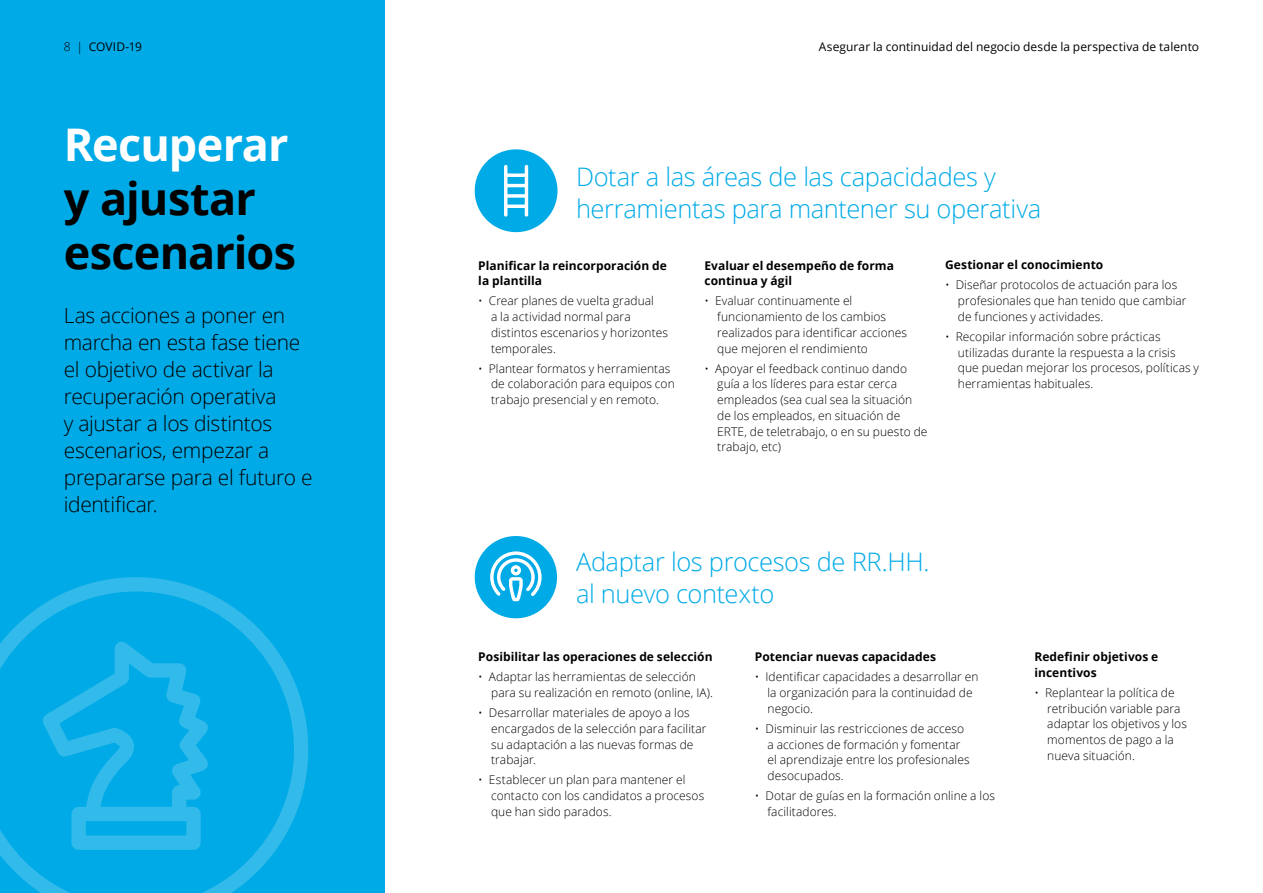
<style>
.page{position:relative;width:1263px;height:893px;background:#fff}
.page>*{position:absolute;margin:0;border:0;box-sizing:border-box;transform-origin:0 0}
.t1{font:700 45px/54px "Open Sans";letter-spacing:-.02em;color:#000}
.t2{font:700 45px "Open Sans";letter-spacing:-.025em;color:#fff}
.t3{font:300 25.5px/31.5px "Open Sans";letter-spacing:-.015em;color:#00aae7}
.t4{font:300 21px/27px "Open Sans";letter-spacing:-.015em;color:#000}
.t5{font:300 12px/15.8px "Open Sans";letter-spacing:.005em;color:#000}
.t6{font:700 12px/15.8px "Open Sans";letter-spacing:.005em;color:#000}
.t7{font:12px "Open Sans";letter-spacing:.005em;color:#000}
.s1{font-weight:300}
</style>
<div class="page">
<div style="left:0;top:0;width:385px;height:893px;background:#00aae7"></div>
<svg style="left:475px;top:536px;width:82px;height:82px"></svg>
<svg style="left:475px;top:149px;width:82px;height:83px"></svg>
<svg style="left:0;top:577px;width:308px;height:316px"></svg>
<p class="t7" style="left:64px;top:38px;width:80px"><span class="s1">8 |</span> COVID-19</p>
<p class="t7" style="left:819px;top:38px;width:382px">Asegurar la continuidad del negocio desde la perspectiva de talento</p>
<h1 class="t2" style="left:64px;top:113px;width:226px">Recuperar</h1>
<h1 class="t1" style="left:64px;top:170px;width:234px">y ajustar escenarios</h1>
<h3 class="t4" style="left:64px;top:301px;width:250px">Las acciones a poner en marcha en esta fase tiene el objetivo de activar la recuperación operativa<br>y ajustar a los distintos escenarios, empezar a prepararse para el futuro e identificar.</h3>
<h2 class="t3" style="left:576px;top:160px;width:467px">Dotar a las áreas de las capacidades y herramientas para mantener su operativa</h2>
<p class="t6" style="left:478px;top:257px;width:190px">Planificar la reincorporación de la plantilla</p>
<p class="t5" style="left:491px;top:293px;width:178px;text-indent:-13px">• Crear planes de vuelta gradual<br>a la actividad normal para distintos escenarios y horizontes temporales.</p>
<p class="t5" style="left:491px;top:360px;width:185px;text-indent:-13px">• Plantear formatos y herramientas de colaboración para equipos con trabajo presencial y en remoto.</p>
<p class="t6" style="left:704px;top:257px;width:191px">Evaluar el desempeño de forma continua y ágil</p>
<p class="t5" style="left:717px;top:293px;width:191px;text-indent:-13px">• Evaluar continuamente el funcionamiento de los cambios realizados para identificar acciones que mejoren el rendimiento</p>
<p class="t5" style="left:717px;top:360px;width:212px;text-indent:-13px">• Apoyar el feedback continuo dando guía a los líderes para estar cerca empleados (sea cual sea la situación de los empleados, en situación de<br>ERTE, de teletrabajo, o en su puesto de trabajo, etc)</p>
<p class="t6" style="left:945px;top:257px;width:160px">Gestionar el conocimiento</p>
<p class="t5" style="left:958px;top:277px;width:230px;text-indent:-13px">• Diseñar protocolos de actuación para los profesionales que han tenido que cambiar de funciones y actividades.</p>
<p class="t5" style="left:958px;top:328px;width:243px;text-indent:-13px">• Recopilar información sobre prácticas utilizadas durante la respuesta a la crisis que puedan mejorar los procesos, políticas y herramientas habituales.</p>
<h2 class="t3" style="left:576px;top:545px;width:355px">Adaptar los procesos de RR.HH. al nuevo contexto</h2>
<p class="t6" style="left:478px;top:649px;width:236px">Posibilitar las operaciones de selección</p>
<p class="t5" style="left:491px;top:669px;width:223px;text-indent:-13px">• Adaptar las herramientas de selección para su realización en remoto (online, IA).</p>
<p class="t5" style="left:491px;top:704px;width:217px;text-indent:-13px">• Desarrollar materiales de apoyo a los encargados de la selección para facilitar su adaptación a las nuevas formas de trabajar.</p>
<p class="t5" style="left:491px;top:772px;width:215px;text-indent:-13px">• Establecer un plan para mantener el contacto con los candidatos a procesos que han sido parados.</p>
<p class="t6" style="left:755px;top:649px;width:183px">Potenciar nuevas capacidades</p>
<p class="t5" style="left:767px;top:669px;width:212px;text-indent:-13px">• Identificar capacidades a desarrollar en la organización para la continuidad de negocio.</p>
<p class="t5" style="left:767px;top:720px;width:204px;text-indent:-13px">• Disminuir las restricciones de acceso a acciones de formación y fomentar el aprendizaje entre los profesionales desocupados.</p>
<p class="t5" style="left:767px;top:787px;width:229px;text-indent:-13px">• Dotar de guías en la formación online a los facilitadores.</p>
<p class="t6" style="left:1034px;top:649px;width:125px">Redefinir objetivos e incentivos</p>
<p class="t5" style="left:1047px;top:684px;width:141px;text-indent:-13px">• Replantear la política de retribución variable para adaptar los objetivos y los momentos de pago a la nueva situación.</p>
</div>
